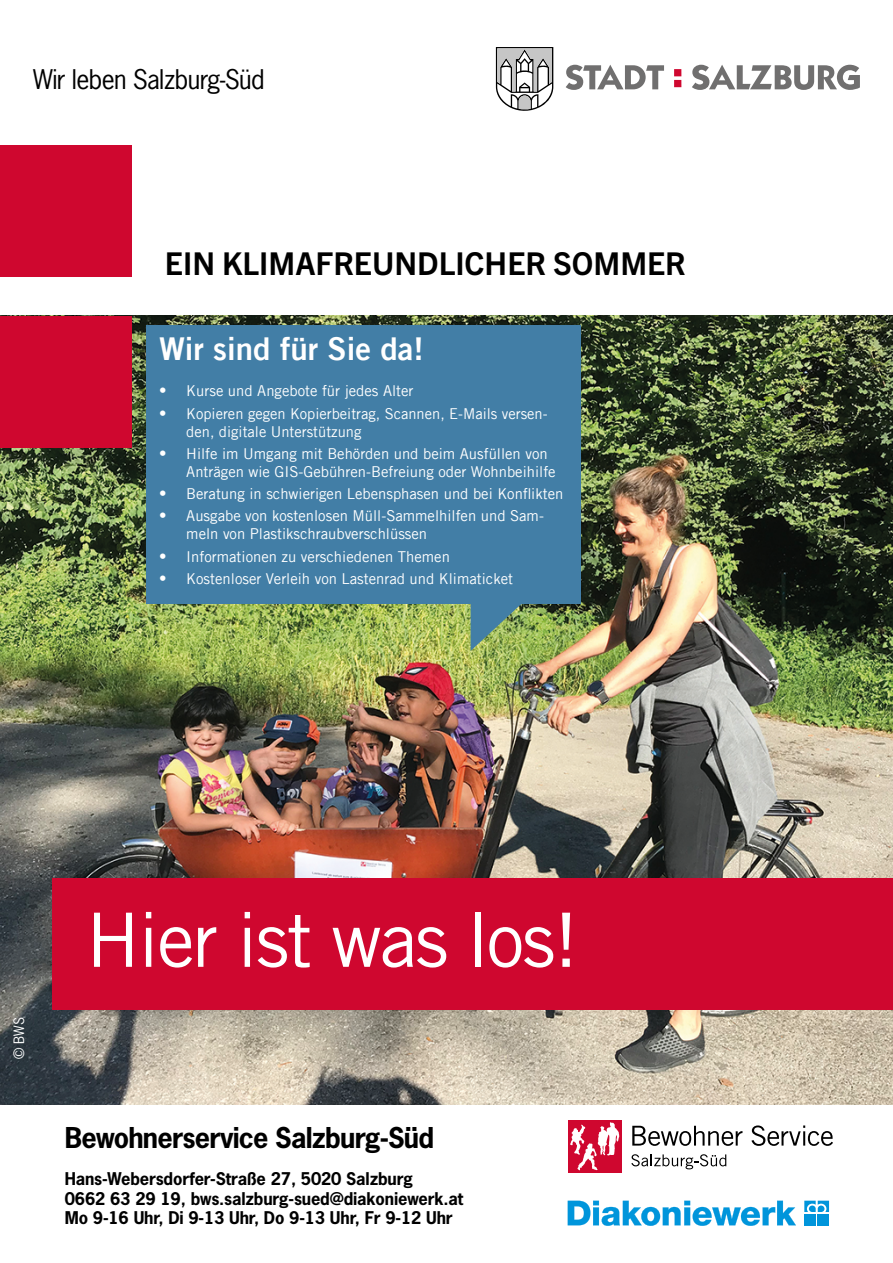
<style>
.page{position:relative;width:893px;height:1263px;background:#fff}
.page>*{position:absolute;margin:0;border:0;box-sizing:border-box;transform-origin:0 0}
.t1{font:75px "Trade Gothic LT";letter-spacing:-.025em;color:#fff}
.t2{font:700 31.5px "Trade Gothic Next LT Pro";color:#000}
.t3{font:31.5px "Trade Gothic LT Bold Two";color:#fff}
.t4{font:700 27px "News Gothic Std";letter-spacing:-.03em;color:#000}
.t5{font:25.5px "News Gothic Std";letter-spacing:-.025em;color:#000}
.t6{font:700 16.5px/19.8px "News Gothic Std";letter-spacing:-.01em;color:#000}
.t7{font:15px/18px "Trade Gothic LT";color:#fff}
.t8{font:13.5px "News Gothic Std";color:#fff}
.s1{font-family:"News Gothic Std"}
</style>
<div class="page">
<img style="left:0;top:316px;width:893px;height:789px">
<div style="left:0;top:145px;width:131px;height:132px;background:#cf072f"></div>
<div style="left:0;top:316px;width:131px;height:132px;background:#cf072f"></div>
<svg style="left:496px;top:47px;width:57px;height:64px"></svg>
<svg style="left:566px;top:65px;width:98px;height:25px"></svg>
<svg style="left:674px;top:69px;width:7px;height:18px"></svg>
<svg style="left:692px;top:65px;width:168px;height:25px"></svg>
<svg style="left:568px;top:1201px;width:228px;height:25px"></svg>
<svg style="left:804px;top:1201px;width:25px;height:11px"></svg>
<div style="left:804px;top:1214px;width:12px;height:11px;background:#0095db"></div>
<div style="left:818px;top:1214px;width:11px;height:11px;background:#0095db"></div>
<div style="left:147px;top:325px;width:434px;height:279px;background:#427ea6"></div>
<svg style="left:471px;top:604px;width:63px;height:47px;background:#729a75"></svg>
<div style="left:568px;top:1120px;width:53px;height:53px;background:#cf072f"></div>
<svg style="left:632px;top:1126px;width:110px;height:20px"></svg>
<svg style="left:751px;top:1125px;width:82px;height:21px"></svg>
<svg style="left:570px;top:1122px;width:49px;height:48px"></svg>
<svg style="left:631px;top:1154px;width:95px;height:15px"></svg>
<div style="left:53px;top:878px;width:840px;height:132px;background:#cf072f"></div>
<h3 class="t5" style="left:33px;top:63px;width:233px">Wir leben Salzburg-Süd</h3>
<h2 class="t2" style="left:165px;top:242px;width:522px">EIN KLIMAFREUNDLICHER SOMMER</h2>
<h2 class="t3" style="left:159px;top:330px;width:266px">Wir sind für Sie da!</h2>
<p class="t7" style="left:159px;top:382px;width:256px"><span class="s1">•</span> Kurse und Angebote für jedes Alter</p>
<p class="t7" style="left:186px;top:404px;width:363px;text-indent:-27px"><span class="s1">•</span> Kopieren gegen Kopierbeitrag, Scannen, E-Mails versen&shy;den, digitale Unterstützung</p>
<p class="t7" style="left:186px;top:444px;width:371px;text-indent:-27px"><span class="s1">•</span> Hilfe im Umgang mit Behörden und beim Ausfüllen von<br>Anträgen wie GIS-Gebühren-Befreiung oder Wohnbeihilfe</p>
<p class="t7" style="left:159px;top:485px;width:406px"><span class="s1">•</span> Beratung in schwierigen Lebensphasen und bei Konflikten</p>
<p class="t7" style="left:186px;top:507px;width:359px;text-indent:-27px"><span class="s1">•</span> Ausgabe von kostenlosen Müll-Sammelhilfen und Sam&shy;meln von Plastikschraubverschlüssen</p>
<p class="t7" style="left:159px;top:547px;width:292px"><span class="s1">•</span> Informationen zu verschiedenen Themen</p>
<p class="t7" style="left:159px;top:569px;width:355px"><span class="s1">•</span> Kostenloser Verleih von Lastenrad und Klimaticket</p>
<p class="t8" style="left:11px;top:1059px;width:43px;rotate:-90deg">© BWS</p>
<h1 class="t1" style="left:86px;top:895px;width:494px">Hier ist was los!</h1>
<h3 class="t4" style="left:65px;top:1120px;width:371px">Bewohnerservice Salzburg-Süd</h3>
<p class="t6" style="left:65px;top:1168px;width:400px">Hans-Webersdorfer-Straße 27, 5020 Salzburg<br>0662 63 29 19, bws.salzburg-sued@diakoniewerk.at<br>Mo 9-16 Uhr, Di 9-13 Uhr, Do 9-13 Uhr, Fr 9-12 Uhr</p>
</div>
